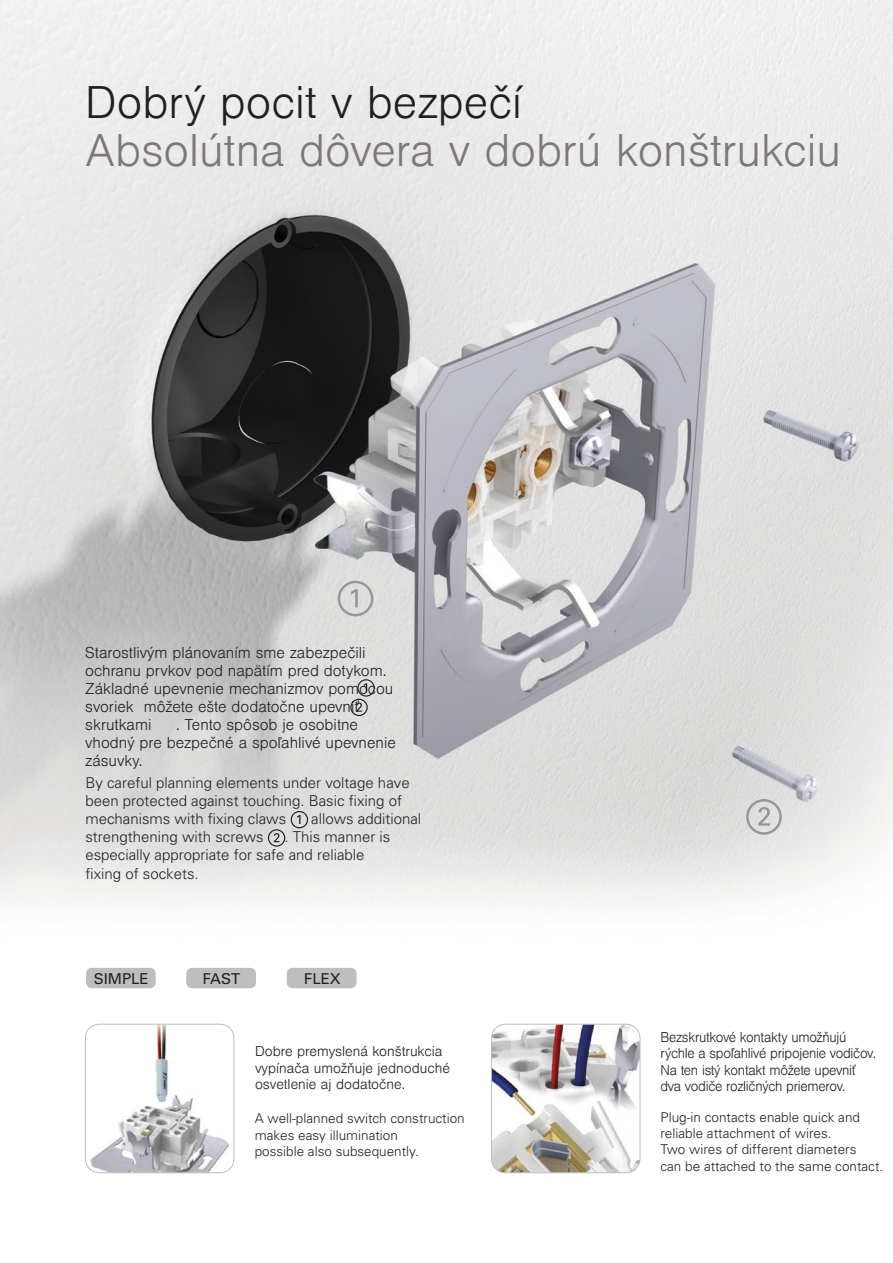
<style>
.page{position:relative;width:893px;height:1263px;background:#fff}
.page>*{position:absolute;margin:0;border:0;box-sizing:border-box;transform-origin:0 0}
.t1{font:300 43.5px "Nimbus San L";color:#7e787a}
.t2{font:300 43.5px "Nimbus San L";color:#231f20}
.t3{font:300 15px/18px "Univers PC";color:#231f20}
.t4{font:300 15px/18px "Nimbus San L";color:#231f20}
.t5{font:15px "Univers PC";color:#231f20}
.t6{font:300 13.5px/16.4px "Univers PC";color:#231f20}
.t7{font:300 13.5px/16.4px "Nimbus San L";letter-spacing:-.02em;color:#231f20;scale:.96 1}
.t8{font:300 13.5px/16.4px "Nimbus San L";color:#231f20}
</style>
<div class="page">
<img style="left:0;top:0;width:893px;height:1174px">
<svg style="left:338px;top:581px;width:35px;height:35px"></svg>
<svg style="left:746px;top:799px;width:36px;height:36px"></svg>
<svg style="left:291px;top:811px;width:17px;height:17px"></svg>
<svg style="left:268px;top:829px;width:17px;height:18px"></svg>
<div style="left:86px;top:968px;width:70px;height:20px;background:#bcbec0;border-radius:6px"></div>
<div style="left:186px;top:968px;width:70px;height:20px;background:#bcbec0;border-radius:6px"></div>
<div style="left:287px;top:968px;width:69px;height:20px;background:#bcbec0;border-radius:6px"></div>
<svg style="left:85px;top:1023px;width:556px;height:150px"></svg>
<svg style="left:350px;top:679px;width:25px;height:37px"></svg>
<h1 class="t2" style="left:85px;top:75px;width:438px">Dobrý pocit v bezpečí</h1>
<h1 class="t1" style="left:85px;top:123px;width:757px">Absolútna dôvera v dobrú konštrukciu</h1>
<p class="t4" style="left:85px;top:644px;width:310px">Starostlivým plánovaním sme zabezpečili ochranu prvkov pod napätím pred dotykom.<br>Základné upevnenie mechanizmov pomocou svoriek môžete ešte dodatočne upevniť skrutkami</p>
<p class="t4" style="left:85px;top:716px;width:312px;text-indent:91px">. Tento spôsob je osobitne vhodný pre bezpečné a spoľahlivé upevnenie zásuvky.</p>
<p class="t3" style="left:85px;top:774px;width:326px">By careful planning elements under voltage have been protected against touching. Basic fixing of mechanisms with fixing claws</p>
<p class="t3" style="left:311px;top:810px;width:112px">allows additional</p>
<p class="t3" style="left:85px;top:828px;width:307px;text-indent:199px">. This manner is especially appropriate for safe and reliable fixing of sockets.</p>
<p class="t3" style="left:85px;top:828px;width:180px">strengthening with screws</p>
<p class="t5" style="left:94px;top:970px;width:57px">SIMPLE</p>
<p class="t5" style="left:203px;top:970px;width:39px">FAST</p>
<p class="t5" style="left:304px;top:970px;width:38px">FLEX</p>
<p class="t8" style="left:255px;top:1043px;width:196px">Dobre premyslená konštrukcia vypínača umožňuje jednoduché osvetlenie aj dodatočne.</p>
<p class="t7" style="left:660px;top:1029px;width:226px">Bezskrutkové kontakty umožňujú rýchle a spoľahlivé pripojenie vodičov.<br>Na ten istý kontakt môžete upevniť dva vodiče rozličných priemerov.</p>
<p class="t6" style="left:255px;top:1110px;width:212px">A well-planned switch construction makes easy illumination<br>possible also subsequently.</p>
<p class="t6" style="left:660px;top:1108px;width:224px">Plug-in contacts enable quick and reliable attachment of wires.<br>Two wires of different diameters<br>can be attached to the same contact.</p>
</div>
